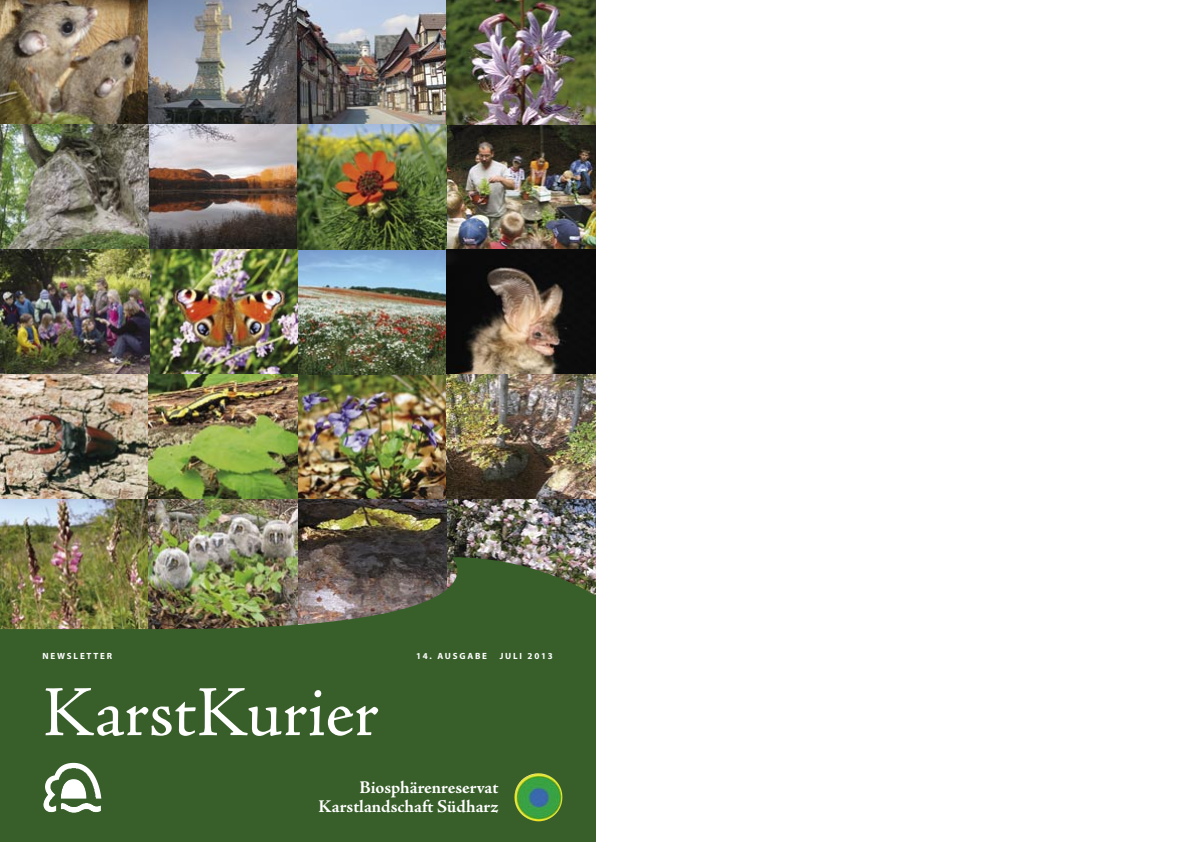
<style>
.page{position:relative;width:1191px;height:842px;background:#fff}
.page>*{position:absolute;margin:0;border:0;box-sizing:border-box;transform-origin:0 0}
.t1{font:72px "Adobe Jenson Pro";color:#fff}
.t2{font:700 18px/18px "Adobe Jenson Pro";letter-spacing:-.005em;color:#fff;text-align:right}
.t3{font:700 9px "Myriad Pro";letter-spacing:.2em;color:#fff}
</style>
<div class="page">
<img style="left:446px;top:499px;width:149px;height:58px">
<img style="left:298px;top:499px;width:148px;height:58px">
<img style="left:0;top:499px;width:149px;height:58px">
<img style="left:298px;top:374px;width:148px;height:125px">
<img style="left:149px;top:499px;width:149px;height:58px">
<img style="left:298px;top:249px;width:148px;height:125px">
<img style="left:0;top:0;width:149px;height:125px">
<img style="left:0;top:557px;width:595px;height:285px">
<img style="left:514px;top:773px;width:48px;height:48px">
<svg style="left:43px;top:797px;width:3px;height:8px"></svg>
<img style="left:149px;top:0;width:149px;height:125px">
<img style="left:0;top:125px;width:149px;height:124px">
<img style="left:149px;top:125px;width:149px;height:124px">
<img style="left:298px;top:0;width:148px;height:125px">
<img style="left:446px;top:125px;width:149px;height:124px">
<img style="left:298px;top:125px;width:148px;height:124px">
<img style="left:149px;top:249px;width:149px;height:125px">
<img style="left:446px;top:0;width:149px;height:125px">
<svg style="left:446px;top:249px;width:149px;height:125px;background:#463c32"></svg>
<img style="left:0;top:249px;width:149px;height:125px">
<img style="left:0;top:374px;width:149px;height:125px">
<img style="left:446px;top:374px;width:149px;height:125px">
<img style="left:149px;top:374px;width:149px;height:125px">
<p class="t3" style="left:43px;top:652px;width:71px">NEWSLETTER</p>
<p class="t3" style="left:416px;top:652px;width:73px">14. AUSGABE</p>
<p class="t3" style="left:500px;top:652px;width:55px">JULI 2013</p>
<h1 class="t1" style="left:43px;top:684px;width:338px">KarstKurier</h1>
<p class="t2" style="left:318px;top:781px;width:181px">Biosphärenreservat<br>Karstlandschaft Südharz</p>
</div>
